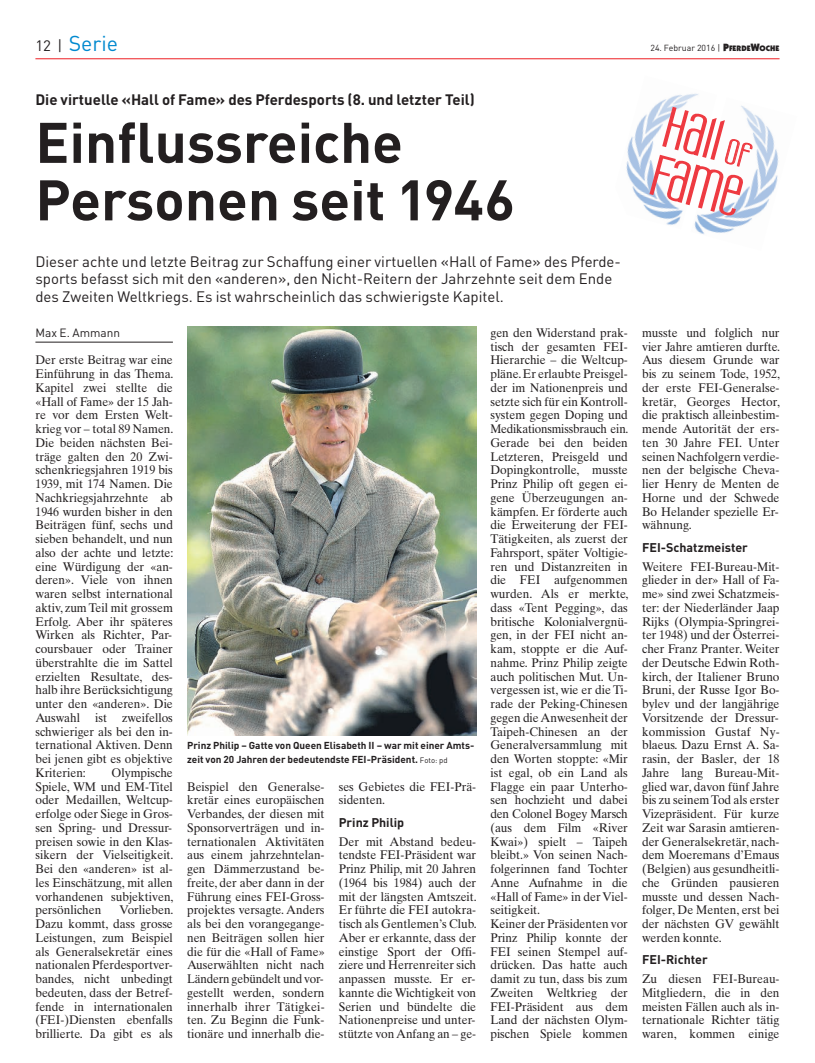
<style>
.page{position:relative;width:815px;height:1063px;background:#fff}
.page>*{position:absolute;margin:0;border:0;box-sizing:border-box;transform-origin:0 0}
.t1{font:700 56.25px/57.5px "DIN";color:#231f20}
.t2{font:48.75px/49.6px "Labtop Unicase Wide";color:#ee3a41}
.t3{font:21.25px "DIN";color:#0089cf}
.t4{font:15px/17.5px "DIN";color:#231f20}
.t5{font:700 15px "DIN";color:#231f20}
.t6{font:12.5px/13.8px "Times Ten";color:#231f20;text-align:justify;scale:.95 1}
.t7{font:11.88px "DIN";color:#231f20}
.t8{font:700 10px/13.8px "DIN";color:#231f20}
.t9{font:8.75px "DIN";color:#231f20}
.s1{font-size:15px;color:#231f20}
.s2{font-family:"Itc Kabel";font-weight:900;font-size:10.62px}
.s3{font-family:"Itc Kabel";font-weight:900;font-size:8px}
.s4{font-weight:400;font-size:7.75px}
.s5{font-family:"DIN";font-weight:700}
</style>
<div class="page">
<hr style="left:35px;top:58px;width:745px;height:1px;background:#ee1d23">
<hr style="left:35px;top:342px;width:138px;height:1px;background:#231f20">
<img style="left:187px;top:327px;width:289px;height:408px">
<svg style="left:626px;top:93px;width:153px;height:142px"></svg>
<p class="t3" style="left:35px;top:30px;width:84px"><span class="s1">12 |</span> Serie</p>
<p class="t9" style="left:650px;top:43px;width:131px">24. Februar 2016 | <span class="s2">P</span><span class="s3">FERDE</span><span class="s2">W</span><span class="s3">OCHE</span></p>
<p class="t5" style="left:35px;top:90px;width:441px">Die virtuelle «Hall of Fame» des Pferdesports (8. und letzter Teil)</p>
<p class="t1" style="left:35px;top:111px;width:481px">Einflussreiche<br>Personen seit 1946</p>
<p class="t4" style="left:35px;top:252px;width:587px">Dieser achte und letzte Beitrag zur Schaffung einer virtuellen «Hall of Fame» des Pferde&shy;sports befasst sich mit den «anderen», den Nicht-Reitern der Jahrzehnte seit dem Ende des Zweiten Weltkriegs. Es ist wahrscheinlich das schwierigste Kapitel.</p>
<p class="t2" style="left:671px;top:103px;width:93px;rotate:15deg">Hall<br>Fame</p>
<p class="t7" style="left:35px;top:325px;width:86px">Max E. Ammann</p>
<p class="t6" style="left:35px;top:353px;width:147px">Der erste Beitrag war eine Einführung in das Thema.<br>Kapitel zwei stellte die «Hall of Fame» der 15 Jah - re vor dem Ersten Welt&shy;krieg vor – total 89 Namen.<br>Die beiden nächsten Bei - träge galten den 20 Zwi&shy;schenkriegsjahren 1919 bis 1939, mit 174 Namen. Die Nachkriegsjahrzehnte ab 1946 wurden bisher in den Beiträgen fünf, sechs und sieben behandelt, und nun also der achte und letzte: eine Würdigung der «an&shy;deren». Viele von ihnen waren selbst international aktiv, zum Teil mit grossem Erfolg. Aber ihr späteres Wirken als Richter, Par&shy;coursbauer oder Trainer überstrahlte die im Sattel erzielten Resultate, des&shy;halb ihre Berücksichtigung unter den «anderen». Die Auswahl ist zweifellos schwieriger als bei den in&shy;ternational Aktiven. Denn bei jenen gibt es objektive Kriterien:</p>
<p class="t6" style="left:35px;top:766px;width:147px;text-indent:76px">Olympische Spiele, WM und EM-Titel oder Medaillen, Weltcup - erfolge oder Siege in Gros&shy;sen Spring- und Dressur&shy;preisen sowie in den Klas&shy;sikern der Vielseitigkeit.<br>Bei den «anderen» ist al&shy;les Einschätzung, mit allen vorhandenen subjektiven, persönlichen</p>
<p class="t6" style="left:35px;top:903px;width:147px;text-indent:84px">Vorlieben.<br>Dazu kommt, dass grosse Leistungen, zum Beispiel als Generalsekretär eines nationalen Pferdesportver&shy;bandes, nicht unbedingt bedeuten, dass der Betref&shy;fende in internationalen (FEI-)Diensten ebenfalls brillierte. Da gibt es als</p>
<p class="t8" style="left:187px;top:738px;width:289px">Prinz Philip – Gatte von Queen Elisabeth II – war mit einer Amts&shy;zeit von 20 Jahren der bedeutendste FEI-Präsident. <span class="s4">Foto: pd</span></p>
<p class="t6" style="left:187px;top:779px;width:146px">Beispiel den Generalse&shy;kretär eines europäischen Verbandes, der diesen mit Sponsorverträgen und in&shy;ternationalen Aktivitäten aus einem jahrzehntelan&shy;gen Dämmerzustand be&shy;freite, der aber dann in der Führung eines FEI-Gross - projektes versagte. Anders als bei den vorangegange&shy;nen Beiträgen sollen hier die für die «Hall of Fame» Auserwählten nicht nach Ländern gebündelt und vor&shy;gestellt werden, sondern innerhalb ihrer Tätigkei&shy;ten. Zu Beginn die Funk&shy;tionäre und innerhalb die-</p>
<p class="t6" style="left:339px;top:779px;width:146px">ses Gebietes die FEI-Prä&shy;sidenten.</p>
<p class="t6" style="left:339px;top:813px;width:146px;line-height:18.8px"><span class="s5">Prinz Philip<br></span>Der mit Abstand bedeu-</p>
<p class="t6" style="left:339px;top:848px;width:147px">tendste FEI-Präsident war Prinz Philip, mit 20 Jahren (1964 bis 1984) auch der mit der längsten Amtszeit.<br>Er führte die FEI autokra&shy;tisch als Gentlemen’s Club.<br>Aber er erkannte, dass der einstige Sport der Offi&shy;ziere und Herrenreiter sich anpassen musste. Er er&shy;kannte die Wichtigkeit von Serien und bündelte die Nationenpreise und unter&shy;stützte von Anfang an – ge-</p>
<p class="t6" style="left:490px;top:326px;width:147px;text-align:left">gen den Widerstand prak&shy;tisch der gesamten FEI-<br>Hierarchie – die Weltcup&shy;pläne. Er erlaubte Preisgel&shy;der im Nationenpreis und setzte sich für ein Kontroll&shy;system gegen Doping und<br>Medikationsmissbrauch ein.<br>Gerade bei den beiden<br>Letzteren, Preisgeld und<br>Dopingkontrolle, musste<br>Prinz Philip oft gegen ei&shy;gene Überzeugungen an - kämpfen. Er förderte auch die Erweiterung der FEI-<br>Tätigkeiten, als zuerst der<br>Fahrsport, später Voltigie&shy;ren und Distanzreiten in die FEI aufgenommen wurden. Als er merkte, dass «Tent Pegging», das britische Kolonialvergnü&shy;gen, in der FEI nicht an&shy;kam, stoppte er die Auf&shy;nahme. Prinz Philip zeigte auch politischen Mut. Un&shy;vergessen ist, wie er die Ti&shy;rade der Peking-Chinesen gegen die Anwesenheit der<br>Taipeh-Chinesen an der<br>Generalversammlung mit den Worten stoppte: «Mir ist egal, ob ein Land als<br>Flagge ein paar Unterho&shy;sen hochzieht und dabei den Colonel Bogey Marsch (aus dem Film «River<br>Kwai») spielt – Taipeh bleibt.» Von seinen Nach&shy;folgerinnen fand Tochter<br>Anne Aufnahme in die «Hall of Fame» in der Viel&shy;seitigkeit.<br>Keiner der Präsidenten vor<br>Prinz Philip konnte der<br>FEI seinen Stempel auf&shy;drücken. Das hatte auch damit zu tun, dass bis zum<br>Zweiten Weltkrieg der<br>FEI-Präsident aus dem<br>Land der nächsten Olym&shy;pischen Spiele kommen</p>
<p class="t6" style="left:642px;top:326px;width:147px">musste und folglich nur vier Jahre amtieren durfte.<br>Aus diesem Grunde war bis zu seinem Tode, 1952, der erste FEI-Generalse&shy;kretär, Georges Hector, die praktisch alleinbestim&shy;mende Autorität der ers&shy;ten 30 Jahre FEI. Unter seinen Nachfolgern verdie&shy;nen der belgische Cheva&shy;lier Henry de Menten de Horne und der Schwede Bo Helander spezielle Er&shy;wähnung.</p>
<p class="t6" style="left:642px;top:538px;width:146px;line-height:18.8px"><span class="s5">FEI-Schatzmeister<br></span>Weitere FEI-Bureau-Mit-</p>
<p class="t6" style="left:642px;top:573px;width:146px">glieder in der» Hall of Fa - me» sind zwei Schatzmeis - ter: der Niederländer Jaap Rijks (Olympia-Springrei&shy;ter 1948) und der Österrei&shy;cher Franz Pranter. Weiter der Deutsche Edwin Roth&shy;kirch, der Italiener Bruno Bruni, der Russe Igor Bo&shy;bylev und der langjährige Vorsitzende der Dressur&shy;kommission Gustaf Ny - blaeus. Dazu Ernst A. Sa&shy;rasin, der Basler, der 18<br>Jahre lang Bureau-Mit&shy;glied war, davon fünf Jahre bis zu seinem Tod als erster Vizepräsident. Für kurze Zeit war Sarasin amtieren&shy;der Generalsekretär, nach&shy;dem Moeremans d’Ema us (Belgien) aus gesundheitli&shy;che Gründen pausieren musste und dessen Nach&shy;folger, De Menten, erst bei der nächs ten GV gewählt werden konnte.</p>
<p class="t6" style="left:642px;top:951px;width:146px;line-height:18.8px"><span class="s5">FEI-Richter<br></span>Zu diesen FEI-Bureau-</p>
<p class="t6" style="left:642px;top:986px;width:146px">Mitgliedern, die in den meisten Fällen auch als in&shy;ternationale Richter tätig waren, kommen einige</p>
</div>
